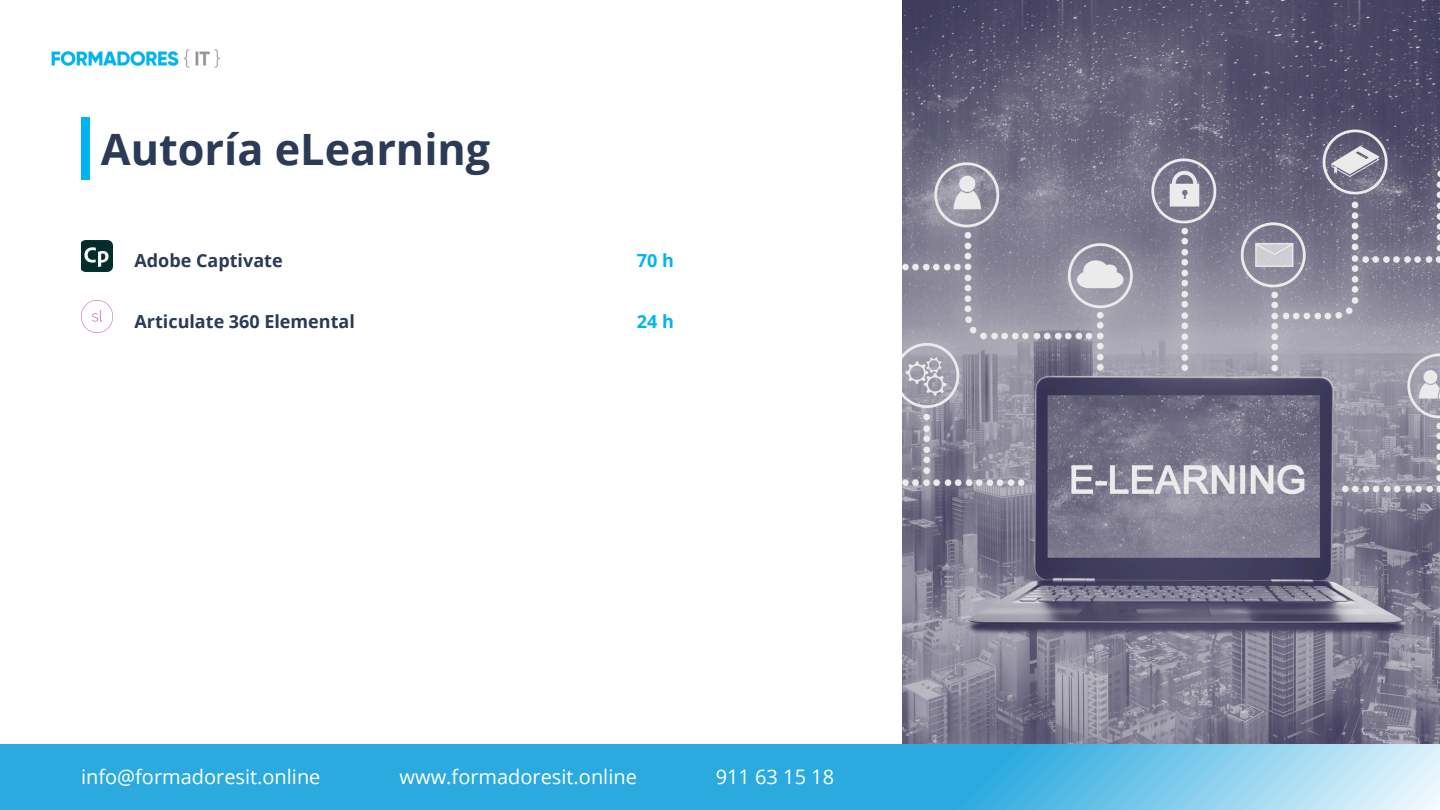
<style>
.page{position:relative;width:1440px;height:810px;background:#fff}
.page>*{position:absolute;margin:0;border:0;box-sizing:border-box;transform-origin:0 0}
.t1{font:700 43.2px "Open Sans";color:#2b3a55}
.t2{font:20px "Open Sans";color:#fff}
.t3{font:700 18px "Open Sans";color:#2b3a55}
.t4{font:700 18px "Open Sans";color:#00b4f1}
</style>
<div class="page">
<img style="left:903px;top:0;width:537px;height:744px">
<svg style="left:0;top:744px;width:1440px;height:66px;background:#48b5e3"></svg>
<img style="left:51px;top:49px;width:169px;height:19px">
<div style="left:81px;top:117px;width:9px;height:62px;background:#00b4f1"></div>
<img style="left:81px;top:240px;width:31px;height:32px">
<img style="left:81px;top:301px;width:31px;height:31px">
<h2 class="t1" style="left:101px;top:119px;width:391px">Autoría eLearning</h2>
<h2 class="t3" style="left:135px;top:248px;width:150px">Adobe Captivate</h2>
<p class="t3" style="left:135px;top:308px;width:222px">Articulate 360 Elemental</p>
<p class="t4" style="left:637px;top:248px;width:39px">70 h</p>
<p class="t4" style="left:637px;top:308px;width:39px">24 h</p>
<h2 class="t2" style="left:81px;top:763px;width:241px">info@formadoresit.online</h2>
<h2 class="t2" style="left:400px;top:763px;width:239px">www.formadoresit.online</h2>
<p class="t2" style="left:716px;top:763px;width:120px">911 63 15 18</p>
</div>
